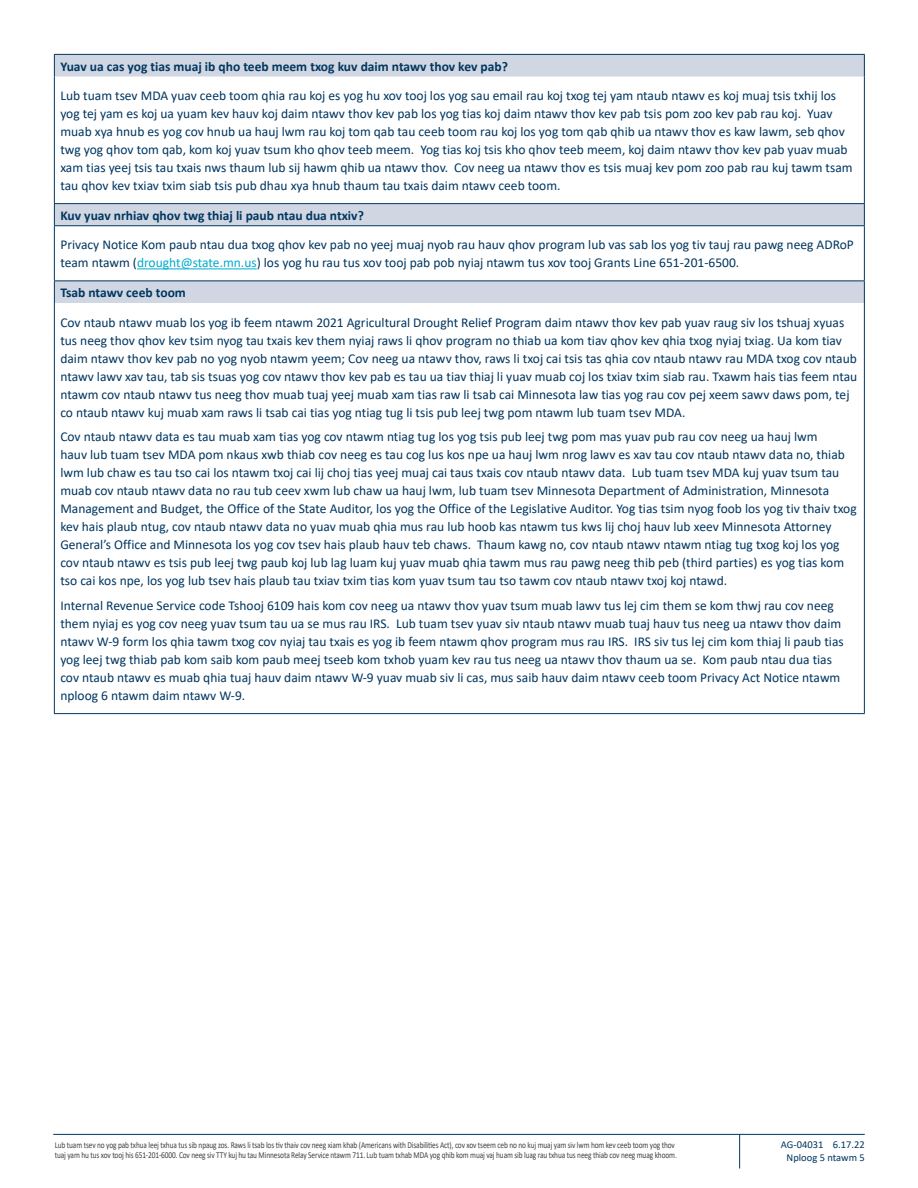
<style>
.page{position:relative;width:918px;height:1188px;background:#fff}
.page>*{position:absolute;margin:0;border:0;box-sizing:border-box;transform-origin:0 0}
.t1{font:13.5px/18px "Calibri";color:#003660}
.t2{font:700 13.5px "Calibri";color:#003660}
.t3{font:10.5px/12.8px "Calibri";color:#003660;text-align:center}
.t4{font:9px/10.5px "Calibri";letter-spacing:-.015em;color:#414042;scale:.82 1}
.s1{color:#00accd}
</style>
<div class="page">
<svg style="left:55px;top:55px;width:809px;height:248px"></svg>
<svg style="left:864px;top:55px;width:1px;height:21px"></svg>
<hr style="left:864px;top:76px;width:1px;height:127px;background:#003660">
<svg style="left:864px;top:204px;width:1px;height:21px"></svg>
<svg style="left:864px;top:281px;width:1px;height:22px"></svg>
<hr style="left:864px;top:303px;width:1px;height:410px;background:#003660">
<hr style="left:864px;top:226px;width:1px;height:54px;background:#003660">
<svg style="left:54px;top:55px;width:1px;height:21px"></svg>
<svg style="left:54px;top:204px;width:1px;height:21px"></svg>
<svg style="left:54px;top:281px;width:1px;height:22px"></svg>
<hr style="left:54px;top:54px;width:811px;height:1px;background:#003660">
<hr style="left:54px;top:225px;width:811px;height:1px;background:#003660">
<hr style="left:54px;top:226px;width:1px;height:54px;background:#003660">
<hr style="left:54px;top:280px;width:811px;height:1px;background:#003660">
<hr style="left:54px;top:713px;width:811px;height:1px;background:#003660">
<hr style="left:54px;top:76px;width:1px;height:127px;background:#003660">
<hr style="left:54px;top:303px;width:1px;height:410px;background:#003660">
<hr style="left:54px;top:203px;width:811px;height:1px;background:#003660">
<hr style="left:137px;top:268px;width:120px;height:1px;background:#00accd">
<hr style="left:739px;top:1134px;width:1px;height:34px;background:#003660">
<hr style="left:53px;top:1134px;width:812px;height:1px;background:#003660">
<p class="t2" style="left:60px;top:56px;width:449px">Yuav ua cas yog tias muaj ib qho teeb meem txog kuv daim ntawv thov kev pab?</p>
<p class="t1" style="left:60px;top:86px;width:794px">Lub tuam tsev MDA yuav ceeb toom qhia rau koj es yog hu xov tooj los yog sau email rau koj txog tej yam ntaub ntawv es koj muaj tsis txhij los yog tej yam es koj ua yuam kev hauv koj daim ntawv thov kev pab los yog tias koj daim ntawv thov kev pab tsis pom zoo kev pab rau koj. Yuav muab xya hnub es yog cov hnub ua hauj lwm rau koj tom qab tau ceeb toom rau koj los yog tom qab qhib ua ntawv thov es kaw lawm, seb qhov twg yog qhov tom qab, kom koj yuav tsum kho qhov teeb meem. Yog tias koj tsis kho qhov teeb meem, koj daim ntawv thov kev pab yuav muab xam tias yeej tsis tau txais nws thaum lub sij hawm qhib ua ntawv thov. Cov neeg ua ntawv thov es tsis muaj kev pom zoo pab rau kuj tawm tsam tau qhov kev txiav txim siab tsis pub dhau xya hnub thaum tau txais daim ntawv ceeb toom.</p>
<p class="t2" style="left:60px;top:206px;width:305px">Kuv yuav nrhiav qhov twg thiaj li paub ntau dua ntxiv?</p>
<p class="t1" style="left:60px;top:236px;width:795px">Privacy Notice Kom paub ntau dua txog qhov kev pab no yeej muaj nyob rau hauv qhov program lub vas sab los yog tiv tauj rau pawg neeg ADRoP team ntawm (<span class="s1">drought@state.mn.us</span>) los yog hu rau tus xov tooj pab pob nyiaj ntawm tus xov tooj Grants Line 651-201-6500.</p>
<p class="t2" style="left:60px;top:283px;width:127px">Tsab ntawv ceeb toom</p>
<p class="t1" style="left:60px;top:313px;width:798px">Cov ntaub ntawv muab los yog ib feem ntawm 2021 Agricultural Drought Relief Program daim ntawv thov kev pab yuav raug siv los tshuaj xyuas tus neeg thov qhov kev tsim nyog tau txais kev them nyiaj raws li qhov program no thiab ua kom tiav qhov kev qhia txog nyiaj txiag. Ua kom tiav daim ntawv thov kev pab no yog nyob ntawm yeem; Cov neeg ua ntawv thov, raws li txoj cai tsis tas qhia cov ntaub ntawv rau MDA txog cov ntaub ntawv lawv xav tau, tab sis tsuas yog cov ntawv thov kev pab es tau ua tiav thiaj li yuav muab coj los txiav txim siab rau. Txawm hais tias feem ntau ntawm cov ntaub ntawv tus neeg thov muab tuaj yeej muab xam tias raw li tsab cai Minnesota law tias yog rau cov pej xeem sawv daws pom, tej co ntaub ntawv kuj muab xam raws li tsab cai tias yog ntiag tug li tsis pub leej twg pom ntawm lub tuam tsev MDA.</p>
<p class="t1" style="left:60px;top:428px;width:798px">Cov ntaub ntawv data es tau muab xam tias yog cov ntawm ntiag tug los yog tsis pub leej twg pom mas yuav pub rau cov neeg ua hauj lwm<br>hauv lub tuam tsev MDA pom nkaus xwb thiab cov neeg es tau cog lus kos npe ua hauj lwm nrog lawv es xav tau cov ntaub ntawv data no, thiab lwm lub chaw es tau tso cai los ntawm txoj cai lij choj tias yeej muaj cai taus txais cov ntaub ntawv data. Lub tuam tsev MDA kuj yuav tsum tau muab cov ntaub ntawv data no rau tub ceev xwm lub chaw ua hauj lwm, lub tuam tsev Minnesota Department of Administration, Minnesota Management and Budget, the Office of the State Auditor, los yog the Office of the Legislative Auditor. Yog tias tsim nyog foob los yog tiv thaiv txog kev hais plaub ntug, cov ntaub ntawv data no yuav muab qhia mus rau lub hoob kas ntawm tus kws lij choj hauv lub xeev Minnesota Attorney General’s Office and Minnesota los yog cov tsev hais plaub hauv teb chaws. Thaum kawg no, cov ntaub ntawv ntawm ntiag tug txog koj los yog cov ntaub ntawv es tsis pub leej twg paub koj lub lag luam kuj yuav muab qhia tawm mus rau pawg neeg thib peb (third parties) es yog tias kom tso cai kos npe, los yog lub tsev hais plaub tau txiav txim tias kom yuav tsum tau tso tawm cov ntaub ntawv txoj koj ntawd.</p>
<p class="t1" style="left:60px;top:596px;width:785px">Internal Revenue Service code Tshooj 6109 hais kom cov neeg ua ntawv thov yuav tsum muab lawv tus lej cim them se kom thwj rau cov neeg them nyiaj es yog cov neeg yuav tsum tau ua se mus rau IRS. Lub tuam tsev yuav siv ntaub ntawv muab tuaj hauv tus neeg ua ntawv thov daim ntawv W-9 form los qhia tawm txog cov nyiaj tau txais es yog ib feem ntawm qhov program mus rau IRS. IRS siv tus lej cim kom thiaj li paub tias yog leej twg thiab pab kom saib kom paub meej tseeb kom txhob yuam kev rau tus neeg ua ntawv thov thaum ua se. Kom paub ntau dua tias cov ntaub ntawv es muab qhia tuaj hauv daim ntawv W-9 yuav muab siv li cas, mus saib hauv daim ntawv ceeb toom Privacy Act Notice ntawm nploog 6 ntawm daim ntawv W-9.</p>
<p class="t4" style="left:55px;top:1139px;width:760px">Lub tuam tsev no yog pab txhua leej txhua tus sib npaug zos. Raws li tsab los tiv thaiv cov neeg xiam khab (Americans with Disabilities Act), cov xov tseem ceb no no kuj muaj yam siv lwm hom kev ceeb toom yog thov tuaj yam hu tus xov tooj his 651-201-6000. Cov neeg siv TTY kuj hu tau Minnesota Relay Service ntawm 711. Lub tuam txhab MDA yog qhib kom muaj vaj huam sib luag rau txhua tus neeg thiab cov neeg muag khoom.</p>
<p class="t3" style="left:781px;top:1138px;width:85px">AG-04031 6.17.22<br>Nploog 5 ntawm 5</p>
</div>
